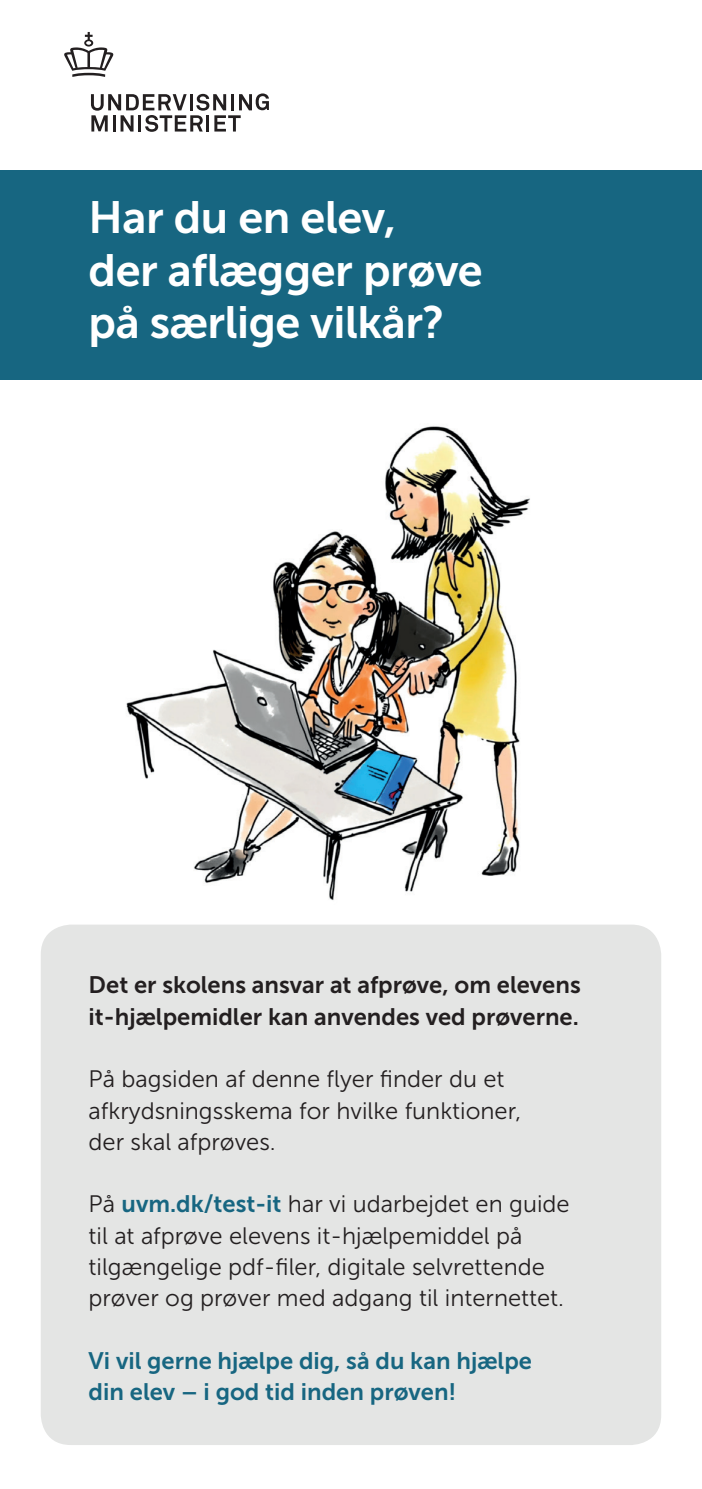
<style>
.page{position:relative;width:702px;height:1489px;background:#fff}
.page>*{position:absolute;margin:0;border:0;box-sizing:border-box;transform-origin:0 0}
.t1{font:45px/52.5px "Museo Sans 700";letter-spacing:-.01em;color:#fff}
.t2{font:23.75px/31.2px "Museo Sans 300";color:#231f20}
.t3{font:23.75px/31.2px "Museo Sans 700";color:#231f20}
.t4{font:23.75px/31.2px "Museo Sans 700";color:#176681}
.s1{font-family:"Museo Sans 700";color:#176681}
</style>
<div class="page">
<div style="left:41px;top:924px;width:620px;height:520px;background:#e4e5e4;border-radius:30px"></div>
<img style="left:55px;top:426px;width:585px;height:503px">
<svg style="left:91px;top:93px;width:178px;height:39px"></svg>
<svg style="left:64px;top:32px;width:50px;height:45px"></svg>
<div style="left:0;top:170px;width:702px;height:210px;background:#176681"></div>
<h1 class="t1" style="left:89px;top:191px;width:396px">Har du en elev,<br>der aflægger prøve på særlige vilkår?</h1>
<p class="t3" style="left:89px;top:969px;width:493px">Det er skolens ansvar at afprøve, om elevens it-hjælpemidler kan anvendes ved prøverne.</p>
<p class="t2" style="left:89px;top:1063px;width:434px">På bagsiden af denne flyer finder du et afkrydsningsskema for hvilke funktioner, der skal afprøves.</p>
<p class="t2" style="left:89px;top:1188px;width:482px">På <span class="s1">uvm.dk/test-it</span> har vi udarbejdet en guide til at afprøve elevens it-hjælpemiddel på tilgængelige pdf-filer, digitale selvrettende prøver og prøver med adgang til internettet.</p>
<p class="t4" style="left:89px;top:1344px;width:445px">Vi vil gerne hjælpe dig, så du kan hjælpe din elev – i god tid inden prøven!</p>
</div>
